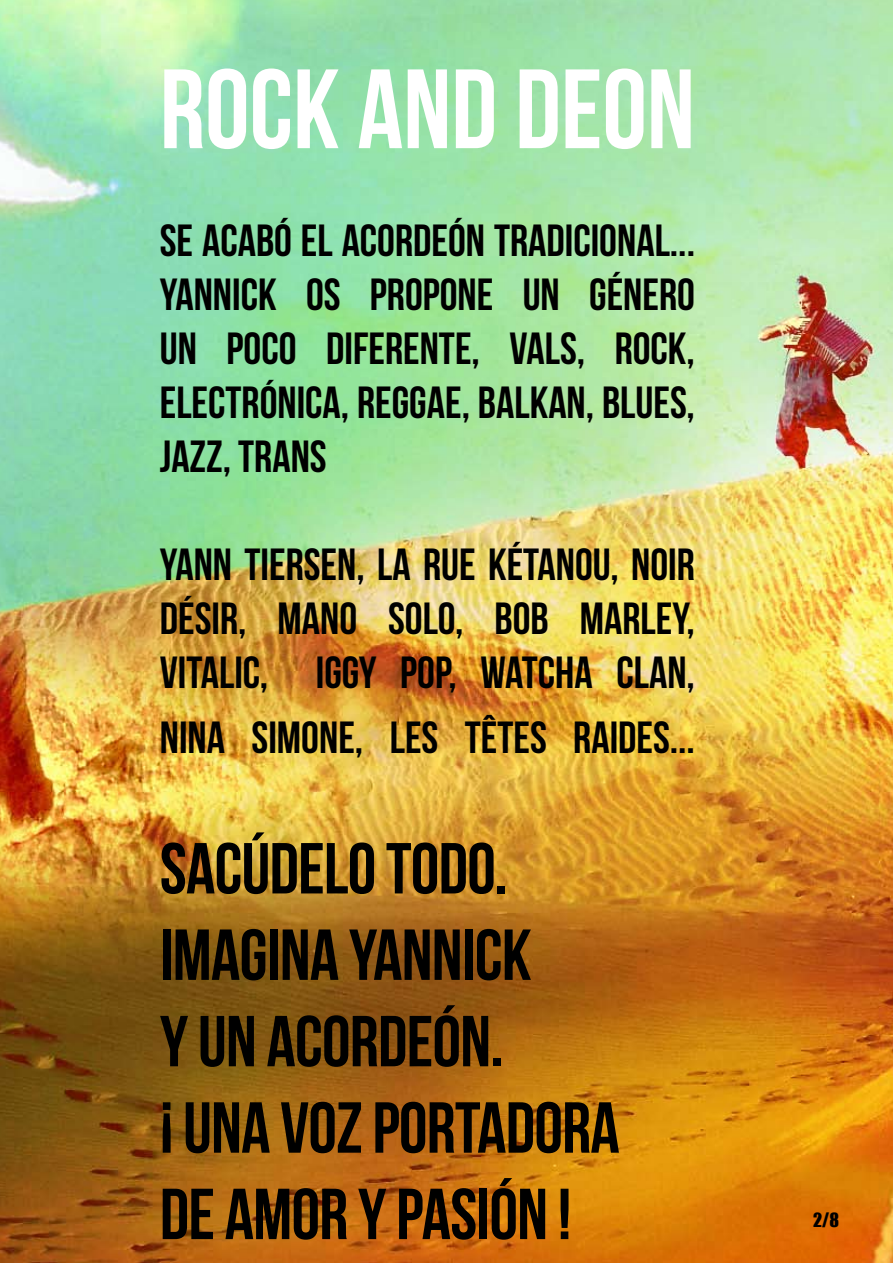
<style>
.page{position:relative;width:893px;height:1263px;background:#fff}
.page>*{position:absolute;margin:0;border:0;box-sizing:border-box;transform-origin:0 0}
.t1{font:112.5px "Bebas Neue";color:#fff}
.t2{font:72px/86.4px "Bebas Neue";letter-spacing:-.01em;color:#000}
.t3{font:45px/54px "Bebas Neue";color:#000;text-align:justify}
.t4{font:18px "Impact";color:#000}
.s1{color:#404040}
</style>
<div class="page">
<img style="left:0;top:0;width:893px;height:1263px">
<h1 class="t1" style="left:160px;top:48px;width:537px">ROCK AND DEON</h1>
<p class="t3" style="left:160px;top:213px;width:537px">SE ACABÓ EL ACORDEÓN TRADICIONAL...<br>YANNICK OS PROPONE UN GÉNERO UN POCO DIFERENTE, VALS, ROCK, ELECTRÓNICA, REGGAE, BALKAN, BLUES, JAZZ, TRANS</p>
<p class="t3" style="left:160px;top:537px;width:537px">YANN TIERSEN, LA RUE KÉTANOU, NOIR DÉSIR, MANO SOLO, BOB MARLEY, VITALIC, IGGY POP, WATCHA CLAN,</p>
<p class="t3" style="left:160px;top:710px;width:537px">NINA SIMONE, LES TÊTES RAIDES...</p>
<h2 class="t2" style="left:160px;top:824px;width:461px">SACÚDELO TODO.<br>IMAGINA YANNICK<br>Y UN ACORDEÓN.<br>¡ UNA VOZ PORTADORA<br>DE AMOR Y PASIÓN !</h2>
<p class="t4" style="left:169px;top:1204px;width:170px">DOSIER DE PRENSA <span class="s1">2016</span></p>
<p class="t4" style="left:813px;top:1206px;width:27px">2/8</p>
</div>
